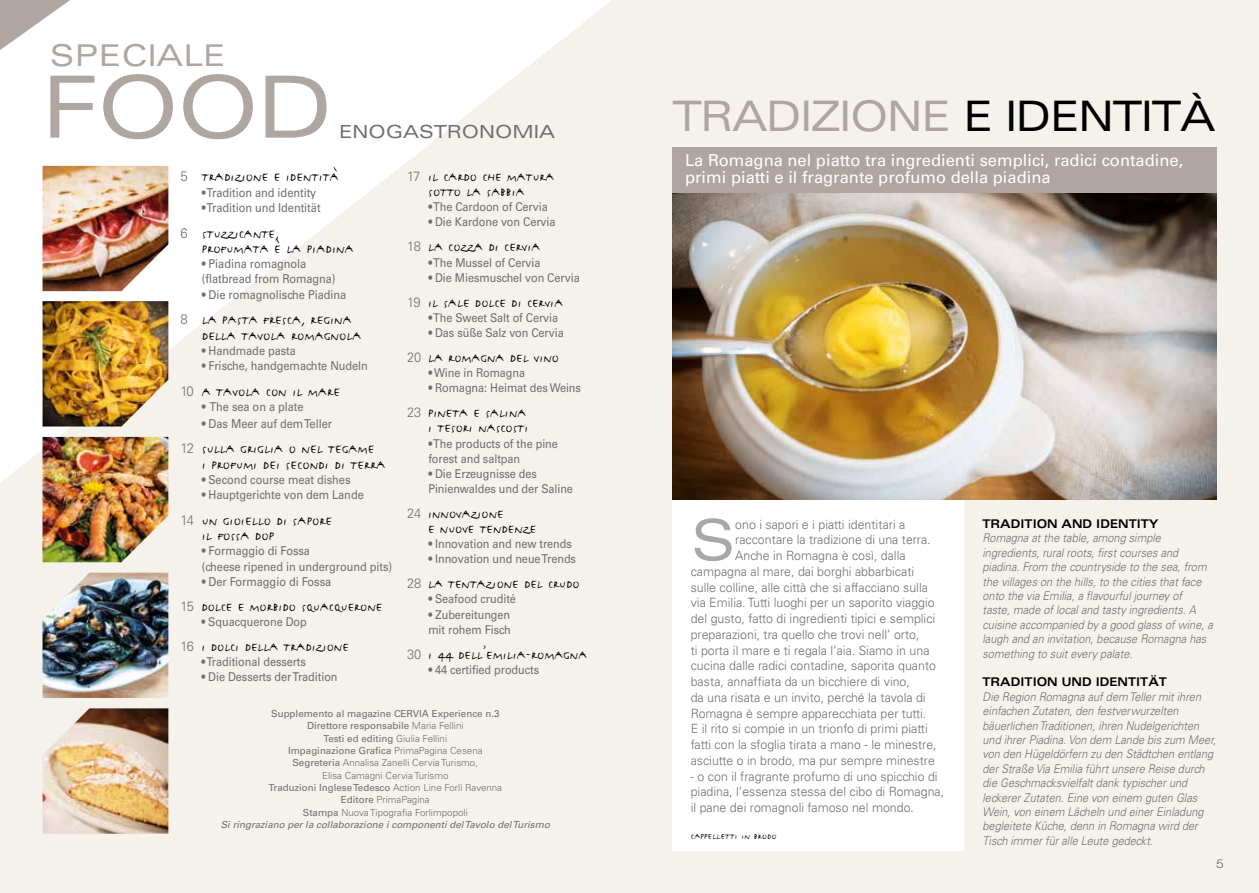
<style>
.page{position:relative;width:1259px;height:893px;background:#f5f2ec}
.page>*{position:absolute;margin:0;border:0;box-sizing:border-box;transform-origin:0 0}
.t1{font:expanded 85.8px "Univers";color:#b0a6a1}
.t2{font:expanded 56.4px "Univers";color:#a8a8a7}
.t3{font:expanded 42px "Univers";letter-spacing:-.03em;color:#b0a6a1;scale:.95 1}
.t4{font:expanded 30px "Univers";color:#b0a6a1}
.t5{font:21.45px/15.3px "FF Justlefthand Caps";letter-spacing:-.01em;color:#000;scale:.95 1}
.t6{font:21px/15px "FF Justlefthand Caps";letter-spacing:-.01em;color:#000;text-align:center;scale:.95 1}
.t7{font:expanded 18px "Univers";color:#706f6f}
.t8{font:16.5px/16.5px "Univers";color:#fff}
.t9{font:14.25px "FF Justlefthand Caps";color:#000;scale:.95 1}
.t10{font:300 12.75px/15.8px "Univers";color:#706f6f}
.t11{font:12.3px/15.3px "Univers";letter-spacing:-.005em;color:#706f6f;scale:.9 1}
.t12{font:12.15px/15.1px "Univers";letter-spacing:-.005em;color:#706f6f;scale:.9 1}
.t13{font:italic 300 12px/14.4px "Univers";color:#706f6f;scale:.91 1}
.t14{font:700 expanded 12px "Univers";color:#000;scale:.91 1}
.t15{font:100 12px "Helvetica Neue LT Std";color:#000;scale:1.05 1}
.t16{font:300 9.75px/12.3px "Univers";color:#706f6f;text-align:center}
.s1{font-family:"Univers";font-weight:300;font-size:13.8px;color:#706f6f}
.s2{font-family:"Univers";font-weight:300;font-size:13.5px;color:#706f6f}
.s3{font-weight:400}
.s4{font-weight:400;font-style:italic}
.s5{color:#000}
</style>
<div class="page">
<svg style="left:0;top:0;width:611px;height:483px"></svg>
<svg style="left:0;top:0;width:70px;height:50px;background:#d7d2cf"></svg>
<img style="left:43px;top:573px;width:125px;height:125px">
<img style="left:43px;top:708px;width:125px;height:126px">
<img style="left:43px;top:166px;width:125px;height:125px">
<img style="left:43px;top:301px;width:125px;height:125px">
<img style="left:43px;top:437px;width:125px;height:125px">
<div style="left:672px;top:500px;width:291px;height:350px;background:#fff"></div>
<img style="left:672px;top:193px;width:544px;height:307px">
<div style="left:672px;top:147px;width:544px;height:46px;background:#b0a6a1"></div>
<h3 class="t4" style="left:50px;top:38px;width:177px">SPECIALE</h3>
<h1 class="t1" style="left:42px;top:57px;width:292px">FOOD</h1>
<h3 class="t7" style="left:339px;top:121px;width:217px">ENOGASTRONOMIA</h3>
<h3 class="t5" style="left:180px;top:168px;width:169px"><span class="s1">5</span> tradizione e identità</h3>
<p class="t11" style="left:202px;top:185px;width:129px">• Tradition and identity</p>
<p class="t11" style="left:202px;top:200px;width:134px">• Tradition und Identität</p>
<h3 class="t5" style="left:202px;top:224px;width:162px;text-indent:-21px"><span class="s1">6</span> stuzzicante,<br>profumata è la piadina</h3>
<p class="t11" style="left:202px;top:256px;width:150px">• Piadina romagnola (flatbread from Romagna)</p>
<p class="t11" style="left:202px;top:287px;width:162px">• Die romagnolische Piadina</p>
<h3 class="t5" style="left:202px;top:311px;width:170px;text-indent:-21px"><span class="s1">8</span> la pasta fresca, regina della tavola romagnola</h3>
<p class="t11" style="left:202px;top:343px;width:106px">• Handmade pasta</p>
<p class="t11" style="left:202px;top:358px;width:186px">• Frische, handgemachte Nudeln</p>
<h3 class="t5" style="left:180px;top:382px;width:170px"><span class="s1">10</span> a tavola con il mare</h3>
<p class="t11" style="left:202px;top:399px;width:115px">• The sea on a plate</p>
<p class="t11" style="left:202px;top:416px;width:146px">• Das Meer auf dem Teller</p>
<h3 class="t5" style="left:202px;top:440px;width:195px;text-indent:-21px"><span class="s1">12</span> sulla griglia o nel tegame<br>i profumi dei secondi di terra</h3>
<p class="t11" style="left:202px;top:472px;width:167px">• Second course meat dishes</p>
<p class="t11" style="left:202px;top:487px;width:181px">• Hauptgerichte von dem Lande</p>
<h3 class="t5" style="left:202px;top:511px;width:139px;text-indent:-21px"><span class="s1">14</span> un gioiello di sapore il fossa dop</h3>
<p class="t11" style="left:202px;top:543px;width:213px">• Formaggio di Fossa<br>(cheese ripened in underground pits)</p>
<p class="t11" style="left:202px;top:574px;width:145px">• Der Formaggio di Fossa</p>
<h3 class="t6" style="left:180px;top:598px;width:214px"><span class="s2">15</span> dolce e morbido squacquerone</h3>
<p class="t12" style="left:201px;top:614px;width:119px">• Squacquerone Dop</p>
<h3 class="t6" style="left:180px;top:638px;width:179px"><span class="s2">16</span> i dolci della tradizione</h3>
<p class="t12" style="left:201px;top:654px;width:117px">• Traditional desserts</p>
<p class="t12" style="left:201px;top:669px;width:153px">• Die Desserts der Tradition</p>
<h3 class="t6" style="left:407px;top:168px;width:157px"><span class="s2">17</span> il cardo che matura sotto la sabbia</h3>
<p class="t12" style="left:428px;top:199px;width:134px">• The Cardoon of Cervia</p>
<p class="t12" style="left:428px;top:215px;width:143px">• Die Kardone von Cervia</p>
<h3 class="t6" style="left:407px;top:238px;width:142px"><span class="s2">18</span> la cozza di cervia</h3>
<p class="t12" style="left:428px;top:255px;width:126px">• The Mussel of Cervia</p>
<p class="t12" style="left:428px;top:270px;width:170px">• Die Miesmuschel von Cervia</p>
<h3 class="t6" style="left:407px;top:293px;width:166px"><span class="s2">19</span> il sale dolce di cervia</h3>
<p class="t12" style="left:428px;top:310px;width:146px">• The Sweet Salt of Cervia</p>
<p class="t12" style="left:428px;top:325px;width:152px">• Das süße Salz von Cervia</p>
<h3 class="t6" style="left:407px;top:349px;width:162px"><span class="s2">20</span> la romagna del vino</h3>
<p class="t12" style="left:428px;top:365px;width:109px">• Wine in Romagna</p>
<p class="t12" style="left:428px;top:381px;width:171px">• Romagna: Heimat des Weins</p>
<h3 class="t6" style="left:407px;top:404px;width:129px;text-align:right"><span class="s2">23</span> pineta e salina i tesori nascosti</h3>
<p class="t12" style="left:428px;top:436px;width:145px">• The products of the pine forest and saltpan</p>
<p class="t12" style="left:428px;top:466px;width:162px">• Die Erzeugnisse des<br>Pinienwaldes und der Saline</p>
<h3 class="t6" style="left:428px;top:505px;width:115px;text-align:left;text-indent:-21px"><span class="s2">24</span> innovazione<br>e nuove tendenze</h3>
<p class="t12" style="left:428px;top:536px;width:161px">• Innovation and new trends</p>
<p class="t12" style="left:428px;top:551px;width:166px">• Innovation und neue Trends</p>
<h3 class="t6" style="left:407px;top:575px;width:183px"><span class="s2">28</span> la tentazione del crudo</h3>
<p class="t12" style="left:428px;top:592px;width:99px">• Seafood crudité</p>
<p class="t12" style="left:428px;top:607px;width:93px">• Zubereitungen mit rohem Fisch</p>
<h3 class="t6" style="left:407px;top:645px;width:191px"><span class="s2">30</span> i 44 dell’emilia-romagna</h3>
<p class="t12" style="left:428px;top:662px;width:125px">• 44 certified products</p>
<p class="t16" style="left:221px;top:707px;width:331px"><span class="s3">Supplemento al magazine CERVIA Experience n.3<br>Direttore responsabile</span> Maria Fellini<br><span class="s3">Testi ed editing</span> Giulia Fellini<br><span class="s3">Impaginazione Grafica</span> PrimaPagina Cesena<br><span class="s3">Segreteria</span> Annalisa Zanelli Cervia Turismo,<br>Elisa Camagni Cervia Turismo<br><span class="s3">Traduzioni Inglese Tedesco</span> Action Line Forlì Ravenna<br><span class="s3">Editore</span> PrimaPagina<br><span class="s3">Stampa</span> Nuova Tipografia Forlimpopoli<br><span class="s4">Si ringraziano per la collaborazione i componenti del Tavolo del Turismo</span></p>
<h3 class="t3" style="left:672px;top:91px;width:573px">TRADIZIONE <span class="s5">E IDENTITÀ</span></h3>
<h3 class="t8" style="left:685px;top:152px;width:500px">La Romagna nel piatto tra ingredienti semplici, radici contadine, primi piatti e il fragrante profumo della piadina</h3>
<h2 class="t2" style="left:691px;top:507px;width:46px">S</h2>
<p class="t10" style="left:735px;top:516px;width:172px">ono i sapori e i piatti identitari a</p>
<p class="t10" style="left:735px;top:532px;width:197px">raccontare la tradizione di una terra.</p>
<p class="t10" style="left:735px;top:548px;width:172px">Anche in Romagna è così, dalla</p>
<p class="t10" style="left:691px;top:563px;width:225px">campagna al mare, dai borghi abbarbicati</p>
<p class="t10" style="left:691px;top:579px;width:239px">sulle colline, alle città che si affacciano sulla</p>
<p class="t10" style="left:691px;top:595px;width:245px">via Emilia. Tutti luoghi per un saporito viaggio</p>
<p class="t10" style="left:691px;top:611px;width:246px">del gusto, fatto di ingredienti tipici e semplici</p>
<p class="t10" style="left:691px;top:626px;width:230px">preparazioni, tra quello che trovi nell’ orto,</p>
<p class="t10" style="left:691px;top:642px;width:240px">ti porta il mare e ti regala l’aia. Siamo in una</p>
<p class="t10" style="left:691px;top:658px;width:247px">cucina dalle radici contadine, saporita quanto</p>
<p class="t10" style="left:691px;top:674px;width:221px">basta, annaffiata da un bicchiere di vino,</p>
<p class="t10" style="left:691px;top:689px;width:236px">da una risata e un invito, perché la tavola di</p>
<p class="t10" style="left:691px;top:705px;width:237px">Romagna è sempre apparecchiata per tutti.</p>
<p class="t10" style="left:691px;top:721px;width:238px">E il rito si compie in un trionfo di primi piatti</p>
<p class="t10" style="left:691px;top:737px;width:247px">fatti con la sfoglia tirata a mano - le minestre,</p>
<p class="t10" style="left:691px;top:752px;width:246px">asciutte o in brodo, ma pur sempre minestre</p>
<p class="t10" style="left:691px;top:768px;width:255px">- o con il fragrante profumo di uno spicchio di piadina, l’essenza stessa del cibo di Romagna, il pane dei romagnoli famoso nel mondo.</p>
<p class="t9" style="left:691px;top:826px;width:92px">cappelletti in brodo</p>
<p class="t14" style="left:982px;top:517px;width:195px">TRADITION AND IDENTITY</p>
<p class="t13" style="left:982px;top:531px;width:255px">Romagna at the table, among simple ingredients, rural roots, first courses and piadina. From the countryside to the sea, from the villages on the hills, to the cities that face onto the via Emilia, a flavourful journey of<br>taste, made of local and tasty ingredients. A cuisine accompanied by a good glass of wine, a laugh and an invitation, because Romagna has something to suit every palate.</p>
<p class="t14" style="left:982px;top:675px;width:204px">TRADITION UND IDENTITÄT</p>
<p class="t13" style="left:982px;top:689px;width:258px">Die Region Romagna auf dem Teller mit ihren einfachen Zutaten, den festverwurzelten bäuerlichen Traditionen, ihren Nudelgerichten und ihrer Piadina. Von dem Lande bis zum Meer, von den Hügeldörfern zu den Städtchen entlang der Straße Via Emilia führt unsere Reise durch die Geschmacksvielfalt dank typischer und leckerer Zutaten. Eine von einem guten Glas Wein, von einem Lächeln und einer Einladung begleitete Küche, denn in Romagna wird der Tisch immer für alle Leute gedeckt.</p>
<p class="t15" style="left:1216px;top:856px;width:8px">5</p>
</div>
